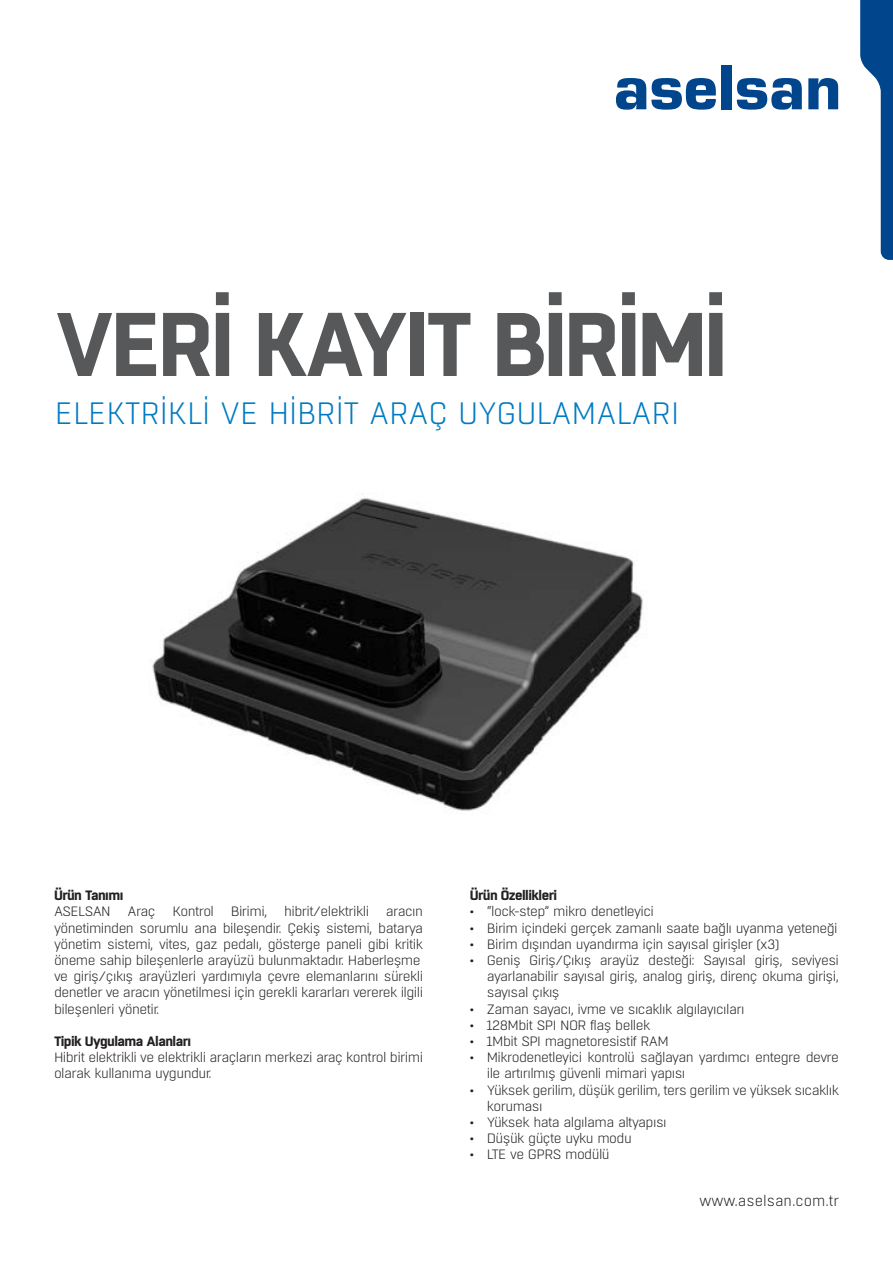
<style>
.page{position:relative;width:893px;height:1263px;background:#fff}
.page>*{position:absolute;margin:0;border:0;box-sizing:border-box;transform-origin:0 0}
.t1{font:700 90px "Boxed";letter-spacing:-.04em;color:#57585a}
.t2{font:300 30.9px "Boxed";letter-spacing:-.005em;color:#007ac2}
.t3{font:300 15px "Boxed";color:#231f20}
.t4{font:300 13.5px/16.2px "Boxed";letter-spacing:-.04em;color:#231f20;text-align:justify;scale:1.04 1}
.t5{font:700 13.5px "Boxed";letter-spacing:-.04em;color:#231f20;scale:1.04 1}
</style>
<div class="page">
<svg style="left:616px;top:78px;width:100px;height:32px"></svg>
<div style="left:721px;top:65px;width:10px;height:44px;background:#01468c"></div>
<svg style="left:737px;top:78px;width:65px;height:32px"></svg>
<svg style="left:808px;top:78px;width:30px;height:31px"></svg>
<svg style="left:860px;top:0;width:33px;height:260px"></svg>
<img style="left:152px;top:494px;width:491px;height:317px">
<p class="t1" style="left:55px;top:284px;width:675px">VERİ KAYIT BİRİMİ</p>
<p class="t2" style="left:55px;top:394px;width:626px">ELEKTRIKLI VE HIBRIT ARAÇ UYGULAMALARI</p>
<p class="t5" style="left:54px;top:886px;width:68px">Ürün Tanımı</p>
<p class="t4" style="left:54px;top:904px;width:356px">ASELSAN Araç Kontrol Birimi, hibrit/elektrikli aracın yönetiminden sorumlu ana bileşendir. Çekiş sistemi, batarya yönetim sistemi, vites, gaz pedalı, gösterge paneli gibi kritik öneme sahip bileşenlerle arayüzü bulunmaktadır. Haberleşme</p>
<p class="t4" style="left:54px;top:968px;width:356px">ve giriş/çıkış arayüzleri yardımıyla çevre elemanlarını sürekli denetler ve aracın yönetilmesi için gerekli kararları vererek ilgili bileşenleri yönetir.</p>
<p class="t5" style="left:54px;top:1032px;width:133px">Tipik Uygulama Alanları</p>
<p class="t4" style="left:54px;top:1049px;width:356px">Hibrit elektrikli ve elektrikli araçların merkezi araç kontrol birimi olarak kullanıma uygundur.</p>
<p class="t5" style="left:470px;top:886px;width:85px">Ürün Özellikleri</p>
<p class="t4" style="left:470px;top:904px;width:179px">• “lock-step” mikro denetleyici</p>
<p class="t4" style="left:470px;top:920px;width:355px">• Birim içindeki gerçek zamanlı saate bağlı uyanma yeteneği</p>
<p class="t4" style="left:470px;top:936px;width:299px">• Birim dışından uyandırma için sayısal girişler (x3)</p>
<p class="t4" style="left:487px;top:952px;width:340px;text-indent:-17px">• Geniş Giriş/Çıkış arayüz desteği: Sayısal giriş, seviyesi ayarlanabilir sayısal giriş, analog giriş, direnç okuma girişi, sayısal çıkış</p>
<p class="t4" style="left:470px;top:1001px;width:266px">• Zaman sayacı, ivme ve sıcaklık algılayıcıları</p>
<p class="t4" style="left:470px;top:1017px;width:175px">• 128Mbit SPI NOR flaş bellek</p>
<p class="t4" style="left:470px;top:1033px;width:193px">• 1Mbit SPI magnetoresistif RAM</p>
<p class="t4" style="left:487px;top:1049px;width:340px;text-indent:-17px">• Mikrodenetleyici kontrolü sağlayan yardımcı entegre devre ile artırılmış güvenli mimari yapısı</p>
<p class="t4" style="left:487px;top:1082px;width:340px;text-indent:-17px">• Yüksek gerilim, düşük gerilim, ters gerilim ve yüksek sıcaklık koruması</p>
<p class="t4" style="left:470px;top:1114px;width:191px">• Yüksek hata algılama altyapısı</p>
<p class="t4" style="left:470px;top:1130px;width:157px">• Düşük güçte uyku modu</p>
<p class="t4" style="left:470px;top:1147px;width:136px">• LTE ve GPRS modülü</p>
<p class="t3" style="left:700px;top:1191px;width:141px">www.aselsan.com.tr</p>
</div>
